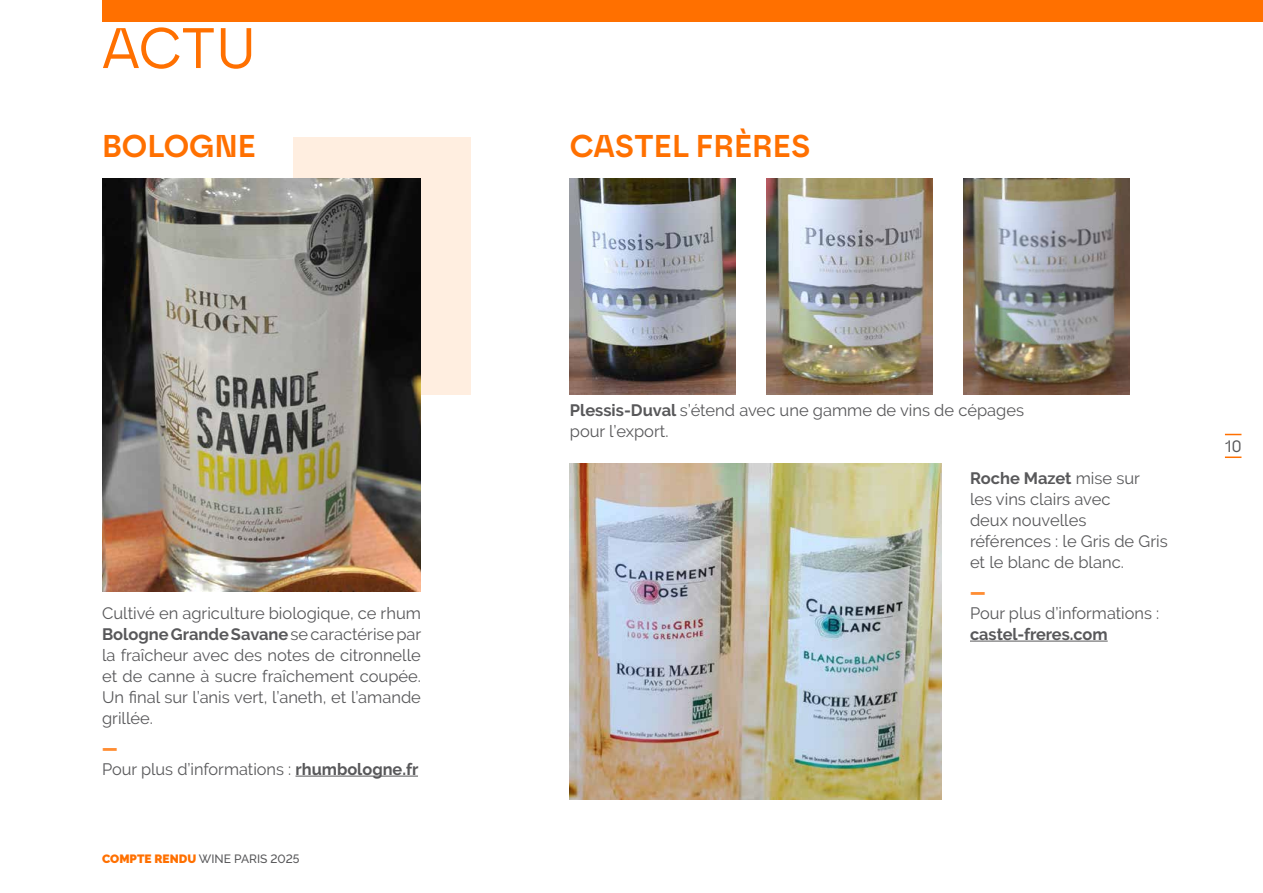
<style>
.page{position:relative;width:1263px;height:893px;background:#fff}
.page>*{position:absolute;margin:0;border:0;box-sizing:border-box;transform-origin:0 0}
.t1{font:57px "Safiro";color:#ff7000}
.t2{font:600 31.5px "Safiro";color:#ff7000}
.t3{font:16.5px/21px "Raleway";color:#58585a}
.t4{font:700 16.5px "Raleway";color:#58585a}
.t5{font:16.5px "Safiro";color:#58585a}
.t6{font:900 16.5px "Raleway";color:#ff8d33}
.t7{font:500 12px "Raleway";color:#58585a}
.s1{font-weight:700}
.s2{font-weight:900;color:#ff8d33}
.s3{font-weight:900;color:#ff7000}
</style>
<div class="page">
<div style="left:293px;top:137px;width:178px;height:257px;background:#ffeee0"></div>
<div style="left:102px;top:0;width:1161px;height:21px;background:#ff7000"></div>
<img style="left:570px;top:179px;width:166px;height:215px">
<img style="left:766px;top:179px;width:166px;height:215px">
<img style="left:963px;top:179px;width:166px;height:215px">
<img style="left:570px;top:463px;width:372px;height:336px">
<img style="left:102px;top:179px;width:319px;height:412px">
<hr style="left:970px;top:641px;width:138px;height:1px;background:#58585a">
<hr style="left:295px;top:776px;width:123px;height:1px;background:#58585a">
<svg style="left:1225px;top:434px;width:16px;height:1px"></svg>
<svg style="left:1225px;top:456px;width:16px;height:2px"></svg>
<h1 class="t1" style="left:102px;top:15px;width:155px">ACTU</h1>
<h2 class="t2" style="left:102px;top:128px;width:155px">BOLOGNE</h2>
<h2 class="t2" style="left:570px;top:128px;width:242px">CASTEL FRÈRES</h2>
<p class="t3" style="left:102px;top:603px;width:321px;text-align:justify">Cultivé en agriculture biologique, ce rhum <span class="s1">Bologne Grande Savane</span> se caractérise par la fraîcheur avec des notes de citronnelle et de canne à sucre fraîchement coupée.<br>Un final sur l’anis vert, l’aneth, et l’amande grillée.</p>
<p class="t3" style="left:102px;top:737px;width:318px"><span class="s2">—<br></span>Pour plus d’informations : <span class="s1">rhumbologne.fr</span></p>
<p class="t7" style="left:102px;top:852px;width:199px"><span class="s3">COMPTE RENDU</span> WINE PARIS 2025</p>
<p class="t3" style="left:570px;top:400px;width:456px"><span class="s1">Plessis-Duval</span> s’étend avec une gamme de vins de cépages pour l’export.</p>
<p class="t3" style="left:970px;top:468px;width:199px"><span class="s1">Roche Mazet</span> mise sur<br>les vins clairs avec<br>deux nouvelles références : le Gris de Gris et le blanc de blanc.</p>
<p class="t6" style="left:970px;top:582px;width:17px">—</p>
<p class="t3" style="left:970px;top:602px;width:191px">Pour plus d’informations :</p>
<p class="t4" style="left:970px;top:625px;width:139px">castel-freres.com</p>
<p class="t5" style="left:1225px;top:437px;width:18px">10</p>
</div>
